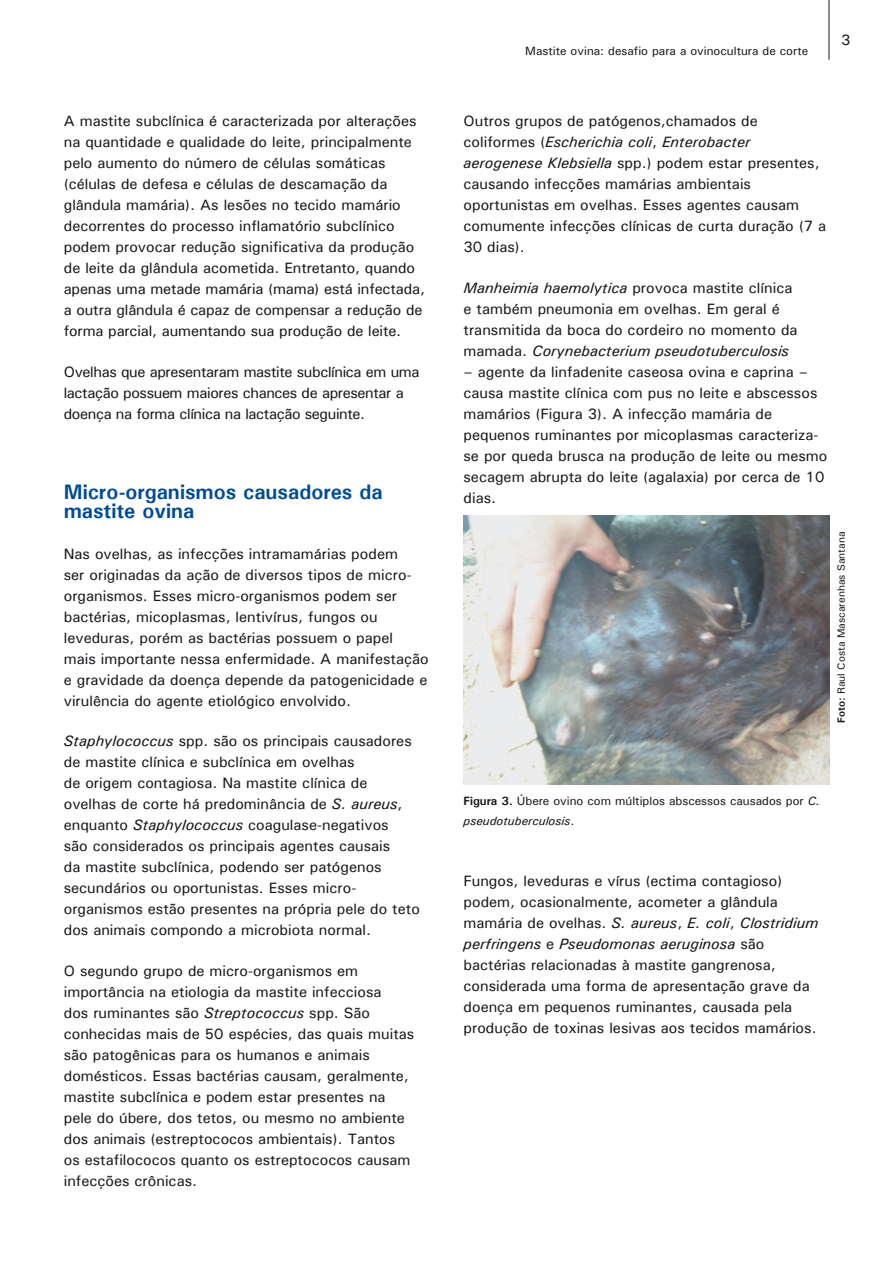
<style>
.page{position:relative;width:893px;height:1263px;background:#fff}
.page>*{position:absolute;margin:0;border:0;box-sizing:border-box;transform-origin:0 0}
.Título_1{font:700 21px/19.5px "Univers";color:#004b94}
.Corpo_de_texto_1{font:500 15px/21px "Univers";color:#1a171c}
.Corpo_de_texto_1-2{font:500 15px/21px "Univers";letter-spacing:-.025em;color:#1a171c}
.Figuras{font:500 12px/19.5px "Univers";color:#1a171c}
.Figuras-2{font:500 10.5px "Univers";color:#1a171c}
.s1{font-weight:400;font-style:italic}
.s2{font-weight:700}
</style>
<div class="page">
<hr style="left:829px;top:0;width:1px;height:60px;background:#1a171c">
<img style="left:463px;top:516px;width:366px;height:268px">
<p class="Corpo_de_texto_1" style="left:64px;top:110px;width:363px">A mastite subclínica é caracterizada por alterações na quantidade e qualidade do leite, principalmente pelo aumento do número de células somáticas (células de defesa e células de descamação da glândula mamária). As lesões no tecido mamário decorrentes do processo inflamatório subclínico podem provocar redução significativa da produção de leite da glândula acometida. Entretanto, quando apenas uma metade mamária (mama) está infectada, a outra glândula é capaz de compensar a redução de forma parcial, aumentando sua produção de leite.</p>
<p class="Corpo_de_texto_1-2" style="left:64px;top:361px;width:357px">Ovelhas que apresentaram mastite subclínica em uma lactação possuem maiores chances de apresentar a doença na forma clínica na lactação seguinte.</p>
<p class="Título_1" style="left:64px;top:481px;width:320px">Micro-organismos causadores da mastite ovina</p>
<p class="Corpo_de_texto_1" style="left:64px;top:543px;width:367px">Nas ovelhas, as infecções intramamárias podem<br>ser originadas da ação de diversos tipos de micro&shy;organismos. Esses micro-organismos podem ser bactérias, micoplasmas, lentivírus, fungos ou leveduras, porém as bactérias possuem o papel mais importante nessa enfermidade. A manifestação e gravidade da doença depende da patogenicidade e virulência do agente etiológico envolvido.</p>
<p class="Corpo_de_texto_1" style="left:64px;top:730px;width:358px"><span class="s1">Staphylococcus</span> spp. são os principais causadores de mastite clínica e subclínica em ovelhas<br>de origem contagiosa. Na mastite clínica de ovelhas de corte há predominância de <span class="s1">S. aureus</span>, enquanto <span class="s1">Staphylococcus</span> coagulase-negativos<br>são considerados os principais agentes causais<br>da mastite subclínica, podendo ser patógenos secundários ou oportunistas. Esses micro&shy;organismos estão presentes na própria pele do teto dos animais compondo a microbiota normal.</p>
<p class="Corpo_de_texto_1" style="left:64px;top:960px;width:352px">O segundo grupo de micro-organismos em importância na etiologia da mastite infecciosa<br>dos ruminantes são <span class="s1">Streptococcus</span> spp. São conhecidas mais de 50 espécies, das quais muitas são patogênicas para os humanos e animais domésticos. Essas bactérias causam, geralmente, mastite subclínica e podem estar presentes na pele do úbere, dos tetos, ou mesmo no ambiente dos animais (estreptococos ambientais). Tantos os estafilococos quanto os estreptococos causam infecções crônicas.</p>
<p class="Figuras" style="left:525px;top:41px;width:284px">Mastite ovina: desafio para a ovinocultura de corte</p>
<p class="Corpo_de_texto_1" style="left:841px;top:29px;width:11px">3</p>
<p class="Corpo_de_texto_1" style="left:463px;top:110px;width:364px">Outros grupos de patógenos,chamados de coliformes (<span class="s1">Escherichia coli</span>, <span class="s1">Enterobacter aerogenese Klebsiella</span> spp.) podem estar presentes, causando infecções mamárias ambientais oportunistas em ovelhas. Esses agentes causam comumente infecções clínicas de curta duração (7 a 30 dias).</p>
<p class="Corpo_de_texto_1" style="left:463px;top:277px;width:336px"><span class="s1">Manheimia haemolytica</span> provoca mastite clínica e também pneumonia em ovelhas. Em geral é transmitida da boca do cordeiro no momento da mamada. <span class="s1">Corynebacterium pseudotuberculosis</span></p>
<p class="Corpo_de_texto_1" style="left:463px;top:361px;width:365px">– agente da linfadenite caseosa ovina e caprina – causa mastite clínica com pus no leite e abscessos mamários (Figura 3). A infecção mamária de pequenos ruminantes por micoplasmas caracteriza&shy;se por queda brusca na produção de leite ou mesmo secagem abrupta do leite (agalaxia) por cerca de 10 dias.</p>
<p class="Figuras-2" style="left:835px;top:723px;width:193px;rotate:-90deg"><span class="s2">Foto:</span> Raul Costa Mascarenhas Santana</p>
<p class="Figuras" style="left:463px;top:791px;width:358px"><span class="s2">Figura 3.</span> Úbere ovino com múltiplos abscessos causados por <span class="s1">C. pseudotuberculosis</span>.</p>
<p class="Corpo_de_texto_1" style="left:463px;top:870px;width:356px">Fungos, leveduras e vírus (ectima contagioso) podem, ocasionalmente, acometer a glândula mamária de ovelhas. <span class="s1">S. aureus</span>, <span class="s1">E. coli</span>, <span class="s1">Clostridium perfringens</span> e <span class="s1">Pseudomonas aeruginosa</span> são bactérias relacionadas à mastite gangrenosa, considerada uma forma de apresentação grave da doença em pequenos ruminantes, causada pela produção de toxinas lesivas aos tecidos mamários.</p>
</div>
